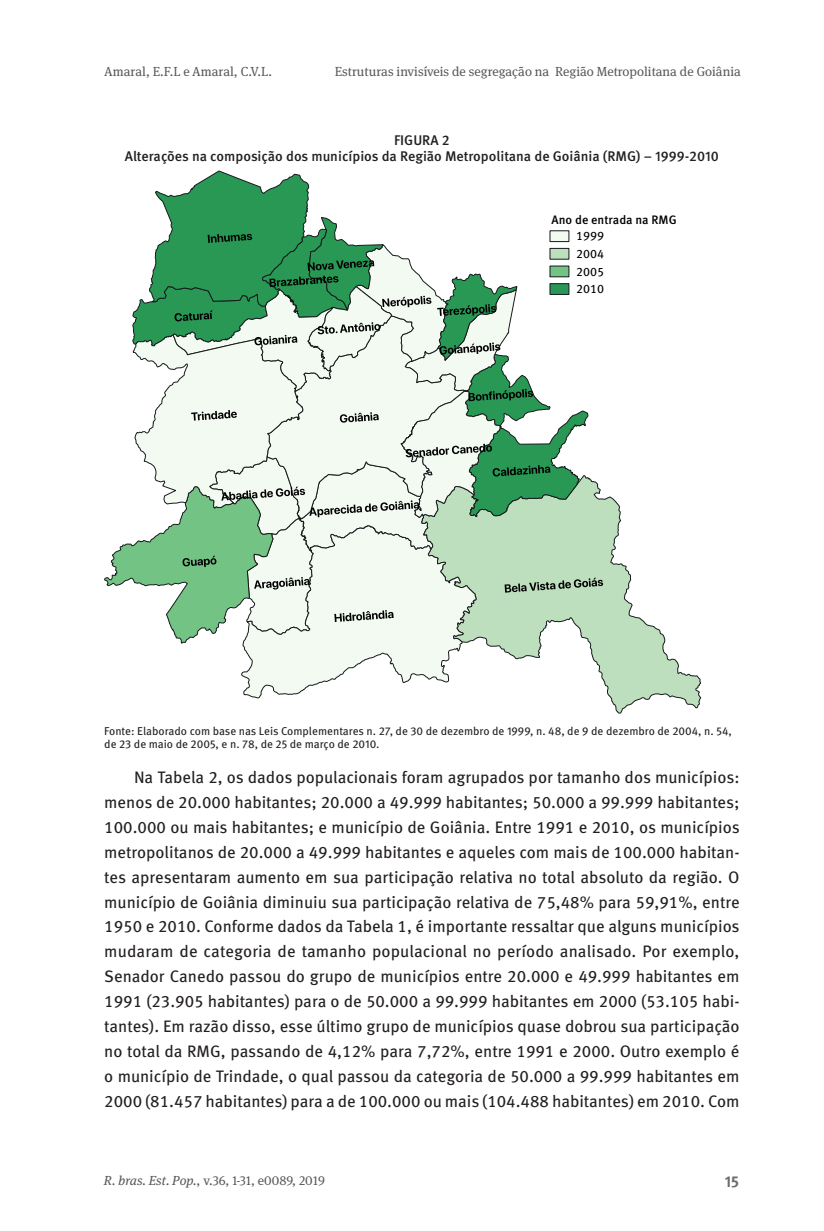
<style>
.page{position:relative;width:824px;height:1231px;background:#fff}
.page>*{position:absolute;margin:0;border:0;box-sizing:border-box;transform-origin:0 0}
.t1{font:16.62px/24.8px "Meta Pro";color:#231f20;text-align:justify}
.t2{font:700 15.75px "Meta Pro";color:#6c6d70}
.t3{font:500 14px/16.8px "Meta Pro";color:#231f20;text-align:center}
.t4{font:13.12px "Meta Serif Pro";color:#57585a}
.t5{font:500 12.25px "Meta Pro";color:#000001}
.t6{font:12.25px/17.7px "Meta Pro";letter-spacing:.01em;color:#000001;text-align:justify}
.t7{font:11.38px/13.7px "Meta Pro";color:#231f20}
.s1{font-style:italic}
</style>
<div class="page">
<svg style="left:603px;top:496px;width:98px;height:217px"></svg>
<svg style="left:104px;top:170px;width:499px;height:527px"></svg>
<div style="left:549px;top:230px;width:20px;height:12px;background:#f3faf1;border:1px solid #161a1d"></div>
<div style="left:549px;top:248px;width:20px;height:11px;background:#bddfbd;border:1px solid #161a1d"></div>
<div style="left:549px;top:265px;width:20px;height:12px;background:#72c384;border:1px solid #161a1d"></div>
<div style="left:549px;top:283px;width:20px;height:12px;background:#289854;border:1px solid #161a1d"></div>
<p class="t4" style="left:104px;top:62px;width:169px">Amaral, E.F.L e Amaral, C.V.L.</p>
<p class="t4" style="left:335px;top:62px;width:407px">Estruturas invisíveis de segregação na Região Metropolitana de Goiânia</p>
<p class="t3" style="left:125px;top:130px;width:595px">FIGURA 2<br>Alterações na composição dos municípios da Região Metropolitana de Goiânia (RMG) – 1999-2010</p>
<p class="t5" style="left:551px;top:210px;width:127px">Ano de entrada na RMG</p>
<p class="t6" style="left:576px;top:226px;width:30px">1999<br>2004<br>2005<br>2010</p>
<p class="t7" style="left:104px;top:723px;width:629px">Fonte: Elaborado com base nas Leis Complementares n. 27, de 30 de dezembro de 1999, n. 48, de 9 de dezembro de 2004, n. 54, de 23 de maio de 2005, e n. 78, de 25 de março de 2010.</p>
<p class="t1" style="left:104px;top:763px;width:637px;text-indent:30px">Na Tabela 2, os dados populacionais foram agrupados por tamanho dos municípios: menos de 20.000 habitantes; 20.000 a 49.999 habitantes; 50.000 a 99.999 habitantes; 100.000 ou mais habitantes; e município de Goiânia. Entre 1991 e 2010, os municípios metropolitanos de 20.000 a 49.999 habitantes e aqueles com mais de 100.000 habitan&shy;tes apresentaram aumento em sua participação relativa no total absoluto da região. O município de Goiânia diminuiu sua participação relativa de 75,48% para 59,91%, entre 1950 e 2010. Conforme dados da Tabela 1, é importante ressaltar que alguns municípios mudaram de categoria de tamanho populacional no período analisado. Por exemplo, Senador Canedo passou do grupo de municípios entre 20.000 e 49.999 habitantes em 1991 (23.905 habitantes) para o de 50.000 a 99.999 habitantes em 2000 (53.105 habi&shy;tantes). Em razão disso, esse último grupo de municípios quase dobrou sua participação no total da RMG, passando de 4,12% para 7,72%, entre 1991 e 2000. Outro exemplo é o município de Trindade, o qual passou da categoria de 50.000 a 99.999 habitantes em 2000 (81.457 habitantes) para a de 100.000 ou mais (104.488 habitantes) em 2010. Com</p>
<p class="t4" style="left:104px;top:1170px;width:222px"><span class="s1">R. bras. Est. Pop.</span>, v.36, 1-31, e0089, 2019</p>
<p class="t2" style="left:724px;top:1168px;width:16px">15</p>
</div>
